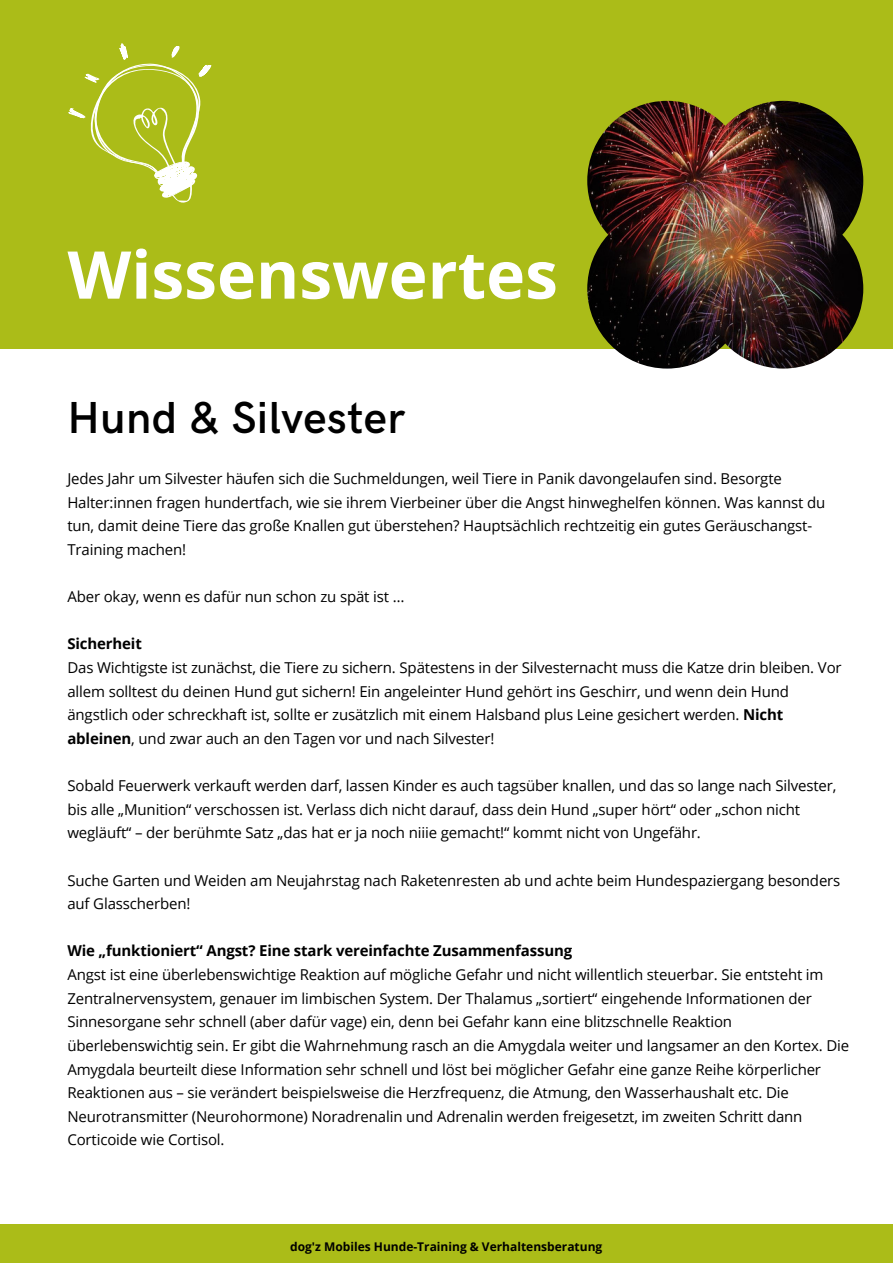
<style>
.page{position:relative;width:893px;height:1264px;background:#fff}
.page>*{position:absolute;margin:0;border:0;box-sizing:border-box;transform-origin:0 0}
.t1{font:700 66px "Open Sans";color:#fff}
.t2{font:600 45px "HK Grotesk";letter-spacing:.01em;color:#000}
.t3{font:15px/23.5px "Open Sans";letter-spacing:-.01em;color:#000}
.t4{font:700 15px "Open Sans";letter-spacing:-.01em;color:#000}
.t5{font:700 12px "Open Sans";color:#000}
.s1{font-weight:700}
</style>
<div class="page">
<div style="left:0;top:0;width:892px;height:348px;background:#abbc18"></div>
<img style="left:587px;top:101px;width:276px;height:267px">
<svg style="left:68px;top:43px;width:143px;height:160px"></svg>
<div style="left:0;top:1224px;width:892px;height:38px;background:#abbc18"></div>
<h1 class="t1" style="left:67px;top:228px;width:492px">Wissenswertes</h1>
<h2 class="t2" style="left:67px;top:392px;width:339px">Hund &amp; Silvester</h2>
<p class="t3" style="left:67px;top:466px;width:759px">Jedes Jahr um Silvester häufen sich die Suchmeldungen, weil Tiere in Panik davongelaufen sind. Besorgte Halter:innen fragen hundertfach, wie sie ihrem Vierbeiner über die Angst hinweghelfen können. Was kannst du tun, damit deine Tiere das große Knallen gut überstehen? Hauptsächlich rechtzeitig ein gutes Geräuschangst-Training machen!</p>
<p class="t3" style="left:67px;top:584px;width:338px">Aber okay, wenn es dafür nun schon zu spät ist …</p>
<p class="t4" style="left:67px;top:633px;width:76px">Sicherheit</p>
<p class="t3" style="left:67px;top:655px;width:775px">Das Wichtigste ist zunächst, die Tiere zu sichern. Spätestens in der Silvesternacht muss die Katze drin bleiben. Vor allem solltest du deinen Hund gut sichern! Ein angeleinter Hund gehört ins Geschirr, und wenn dein Hund ängstlich oder schreckhaft ist, sollte er zusätzlich mit einem Halsband plus Leine gesichert werden. <span class="s1">Nicht ableinen</span>, und zwar auch an den Tagen vor und nach Silvester!</p>
<p class="t3" style="left:67px;top:773px;width:770px">Sobald Feuerwerk verkauft werden darf, lassen Kinder es auch tagsüber knallen, und das so lange nach Silvester, bis alle „Munition“ verschossen ist. Verlass dich nicht darauf, dass dein Hund „super hört“ oder „schon nicht wegläuft“ – der berühmte Satz „das hat er ja noch niiie gemacht!“ kommt nicht von Ungefähr.</p>
<p class="t3" style="left:67px;top:868px;width:774px">Suche Garten und Weiden am Neujahrstag nach Raketenresten ab und achte beim Hundespaziergang besonders auf Glasscherben!</p>
<p class="t4" style="left:67px;top:940px;width:506px">Wie „funktioniert“ Angst? Eine stark vereinfachte Zusammenfassung</p>
<p class="t3" style="left:67px;top:962px;width:783px">Angst ist eine überlebenswichtige Reaktion auf mögliche Gefahr und nicht willentlich steuerbar. Sie entsteht im Zentralnervensystem, genauer im limbischen System. Der Thalamus „sortiert“ eingehende Informationen der Sinnesorgane sehr schnell (aber dafür vage) ein, denn bei Gefahr kann eine blitzschnelle Reaktion überlebenswichtig sein. Er gibt die Wahrnehmung rasch an die Amygdala weiter und langsamer an den Kortex. Die Amygdala beurteilt diese Information sehr schnell und löst bei möglicher Gefahr eine ganze Reihe körperlicher Reaktionen aus – sie verändert beispielsweise die Herzfrequenz, die Atmung, den Wasserhaushalt etc. Die Neurotransmitter (Neurohormone) Noradrenalin und Adrenalin werden freigesetzt, im zweiten Schritt dann Corticoide wie Cortisol.</p>
<p class="t5" style="left:290px;top:1237px;width:313px">dog'z Mobiles Hunde-Training &amp; Verhaltensberatung</p>
</div>
